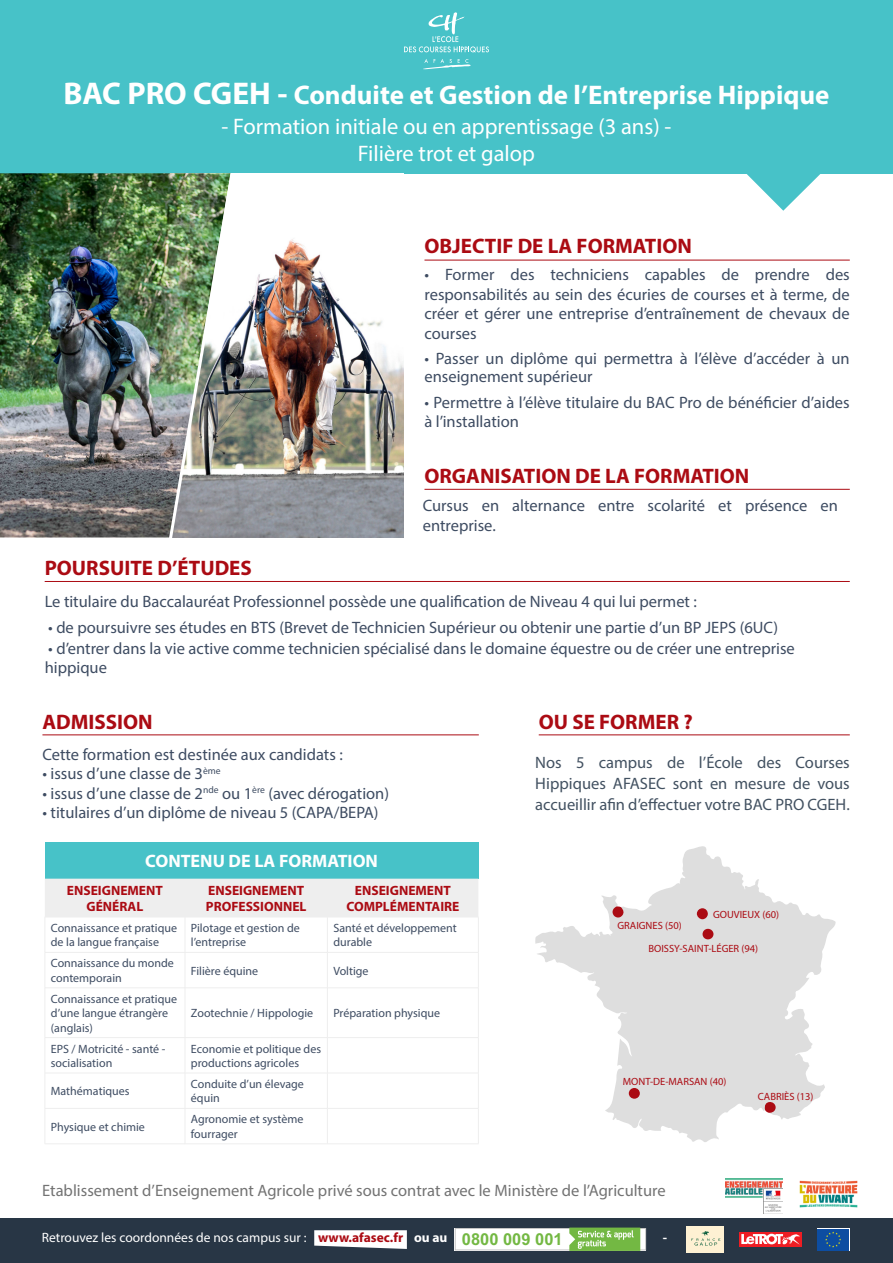
<style>
.page{position:relative;width:893px;height:1263px;background:#fff}
.page>*{position:absolute;margin:0;border:0;box-sizing:border-box;transform-origin:0 0}
.t1{font:700 27px "Myriad Pro";color:#fff}
.t2{font:22.5px/27px "Myriad Pro";color:#fff;text-align:center}
.t3{font:700 21px "Myriad Pro";color:#ab0b13}
.t4{font:700 18px "Myriad Pro";color:#fff}
.t5{font:16.5px/19.5px "Myriad Pro";color:#3e4c62;text-align:justify}
.t6{font:16.5px/21px "Myriad Pro";color:#425161}
.t7{font:16.5px "Myriad Pro";color:#737373}
.t8{font:700 16.5px "Arial";color:#73b843}
.t9{font:700 13.5px/16.2px "Myriad Pro";color:#ab0b13;text-align:center}
.t10{font:13.5px "Myriad Pro";color:#fff}
.t11{font:700 13.5px "Myriad Pro";color:#fff}
.t12{font:12px/14.4px "Myriad Pro";color:#3e4c62}
.t13{font:10.5px "Myriad Pro";color:#ab0b13}
.s1{font-size:31.5px}
.s2{font-weight:700;color:#ab0b13}
.s3{font-weight:700}
</style>
<div class="page">
<div style="left:0;top:0;width:893px;height:173px;background:#47c2c8"></div>
<svg style="left:702px;top:173px;width:164px;height:38px"></svg>
<svg style="left:404px;top:12px;width:85px;height:40px"></svg>
<svg style="left:423px;top:59px;width:48px;height:10px"></svg>
<div style="left:0;top:1218px;width:893px;height:45px;background:#283645"></div>
<svg style="left:314px;top:1230px;width:93px;height:19px;background:#e8e9eb"></svg>
<svg style="left:455px;top:1227px;width:191px;height:24px;background:#c9debc"></svg>
<div style="left:739px;top:1231px;width:63px;height:15px;background:#ee1d23"></div>
<svg style="left:741px;top:1234px;width:59px;height:10px"></svg>
<svg style="left:817px;top:1228px;width:33px;height:23px"></svg>
<div style="left:817px;top:1229px;width:32px;height:21px;background:#0d4da1"></div>
<svg style="left:825px;top:1231px;width:16px;height:16px"></svg>
<div style="left:687px;top:1226px;width:37px;height:26px;background:#fef1d3"></div>
<svg style="left:691px;top:1231px;width:29px;height:15px"></svg>
<hr style="left:424px;top:260px;width:426px;height:1px;background:#ab0b13">
<hr style="left:424px;top:489px;width:426px;height:1px;background:#ab0b13">
<hr style="left:45px;top:581px;width:805px;height:1px;background:#ab0b13">
<hr style="left:42px;top:735px;width:437px;height:1px;background:#ab0b13">
<img style="left:725px;top:1179px;width:57px;height:34px">
<img style="left:799px;top:1180px;width:59px;height:28px">
<div style="left:45px;top:842px;width:433px;height:37px;background:#47c2c8"></div>
<div style="left:45px;top:879px;width:433px;height:38px;background:#eee"></div>
<hr style="left:45px;top:917px;width:140px;height:1px;background:#eee">
<hr style="left:185px;top:917px;width:142px;height:1px;background:#eee">
<hr style="left:327px;top:917px;width:152px;height:1px;background:#eee">
<hr style="left:45px;top:917px;width:1px;height:35px;background:#eee">
<hr style="left:185px;top:917px;width:1px;height:35px;background:#eee">
<hr style="left:327px;top:917px;width:1px;height:35px;background:#eee">
<hr style="left:478px;top:917px;width:1px;height:35px;background:#eee">
<hr style="left:45px;top:952px;width:140px;height:1px;background:#eee">
<hr style="left:45px;top:952px;width:1px;height:35px;background:#eee">
<hr style="left:185px;top:952px;width:142px;height:1px;background:#eee">
<hr style="left:185px;top:952px;width:1px;height:35px;background:#eee">
<hr style="left:327px;top:952px;width:152px;height:1px;background:#eee">
<hr style="left:327px;top:952px;width:1px;height:35px;background:#eee">
<hr style="left:478px;top:952px;width:1px;height:35px;background:#eee">
<hr style="left:45px;top:987px;width:140px;height:1px;background:#eee">
<hr style="left:45px;top:988px;width:1px;height:49px;background:#eee">
<hr style="left:185px;top:987px;width:142px;height:1px;background:#eee">
<hr style="left:185px;top:988px;width:1px;height:49px;background:#eee">
<hr style="left:327px;top:987px;width:152px;height:1px;background:#eee">
<hr style="left:327px;top:988px;width:1px;height:49px;background:#eee">
<hr style="left:478px;top:988px;width:1px;height:49px;background:#eee">
<hr style="left:45px;top:1037px;width:140px;height:1px;background:#eee">
<hr style="left:45px;top:1038px;width:1px;height:35px;background:#eee">
<hr style="left:185px;top:1037px;width:142px;height:1px;background:#eee">
<hr style="left:185px;top:1038px;width:1px;height:35px;background:#eee">
<hr style="left:327px;top:1037px;width:152px;height:1px;background:#eee">
<hr style="left:327px;top:1038px;width:1px;height:35px;background:#eee">
<hr style="left:478px;top:1038px;width:1px;height:35px;background:#eee">
<hr style="left:45px;top:1073px;width:140px;height:1px;background:#eee">
<hr style="left:45px;top:1073px;width:1px;height:35px;background:#eee">
<hr style="left:185px;top:1073px;width:142px;height:1px;background:#eee">
<hr style="left:185px;top:1073px;width:1px;height:35px;background:#eee">
<hr style="left:327px;top:1073px;width:152px;height:1px;background:#eee">
<hr style="left:327px;top:1073px;width:1px;height:35px;background:#eee">
<hr style="left:478px;top:1073px;width:1px;height:35px;background:#eee">
<hr style="left:45px;top:1108px;width:140px;height:1px;background:#eee">
<hr style="left:45px;top:1108px;width:1px;height:35px;background:#eee">
<hr style="left:185px;top:1108px;width:142px;height:1px;background:#eee">
<hr style="left:185px;top:1108px;width:1px;height:35px;background:#eee">
<hr style="left:327px;top:1108px;width:152px;height:1px;background:#eee">
<hr style="left:327px;top:1108px;width:1px;height:35px;background:#eee">
<hr style="left:478px;top:1108px;width:1px;height:35px;background:#eee">
<hr style="left:45px;top:1143px;width:140px;height:1px;background:#eee">
<hr style="left:185px;top:1143px;width:142px;height:1px;background:#eee">
<hr style="left:327px;top:1143px;width:152px;height:1px;background:#eee">
<hr style="left:539px;top:735px;width:311px;height:1px;background:#ab0b13">
<svg style="left:535px;top:846px;width:301px;height:296px;fill:#dedede"></svg>
<svg style="left:612px;top:906px;width:12px;height:12px"></svg>
<svg style="left:764px;top:1102px;width:12px;height:11px"></svg>
<div style="left:697px;top:908px;width:11px;height:11px;background:#ab0b13;border-radius:50%"></div>
<div style="left:629px;top:1088px;width:11px;height:11px;background:#ab0b13;border-radius:50%"></div>
<div style="left:702px;top:929px;width:12px;height:10px;background:#ab0b13;border-radius:50%"></div>
<img style="left:236px;top:239px;width:168px;height:298px">
<img style="left:0;top:173px;width:165px;height:364px">
<img style="left:165px;top:173px;width:71px;height:365px">
<h1 class="t1" style="left:63px;top:78px;width:767px"><span class="s1">BAC PRO CGEH -</span> Conduite et Gestion de l’Entreprise Hippique</h1>
<h2 class="t2" style="left:222px;top:113px;width:451px">- Formation initiale ou en apprentissage (3 ans) -<br>Filière trot et galop</h2>
<p class="t3" style="left:424px;top:233px;width:269px">OBJECTIF DE LA FORMATION</p>
<p class="t5" style="left:424px;top:265px;width:427px">• Former des techniciens capables de prendre des</p>
<p class="t5" style="left:424px;top:284px;width:427px">responsabilités au sein des écuries de courses et à terme, de créer et gérer une entreprise d’entraînement de chevaux de courses</p>
<p class="t5" style="left:424px;top:349px;width:427px">• Passer un diplôme qui permettra à l’élève d’accéder à un</p>
<p class="t5" style="left:424px;top:367px;width:170px">enseignement supérieur</p>
<p class="t5" style="left:424px;top:392px;width:427px">• Permettre à l’élève titulaire du BAC Pro de bénéficier d’aides à l’installation</p>
<p class="t3" style="left:424px;top:462px;width:326px">ORGANISATION DE LA FORMATION</p>
<p class="t3" style="left:45px;top:554px;width:209px">POURSUITE D’ÉTUDES</p>
<p class="t5" style="left:423px;top:496px;width:417px">Cursus en alternance entre scolarité et présence en</p>
<p class="t5" style="left:423px;top:515px;width:75px">entreprise.</p>
<p class="t5" style="left:45px;top:592px;width:654px">Le titulaire du Baccalauréat Professionnel possède une qualification de Niveau 4 qui lui permet :</p>
<p class="t5" style="left:48px;top:617px;width:731px">• de poursuivre ses études en BTS (Brevet de Technicien Supérieur ou obtenir une partie d’un BP JEPS (6UC)</p>
<p class="t5" style="left:48px;top:638px;width:748px">• d’entrer dans la vie active comme technicien spécialisé dans le domaine équestre ou de créer une entreprise</p>
<p class="t5" style="left:45px;top:658px;width:64px">hippique</p>
<p class="t3" style="left:42px;top:708px;width:112px">ADMISSION</p>
<p class="t5" style="left:42px;top:744px;width:302px">Cette formation est destinée aux candidats :</p>
<p class="t5" style="left:42px;top:763px;width:180px">• issus d’une classe de 3<sup>ème</sup></p>
<p class="t5" style="left:42px;top:783px;width:348px">• issus d’une classe de 2<sup>nde</sup> ou 1<sup>ère</sup> (avec dérogation)</p>
<p class="t5" style="left:42px;top:802px;width:337px">• titulaires d’un diplôme de niveau 5 (CAPA/BEPA)</p>
<p class="t4" style="left:145px;top:849px;width:234px">CONTENU DE LA FORMATION</p>
<p class="t9" style="left:67px;top:882px;width:97px">ENSEIGNEMENT<br>GÉNÉRAL</p>
<p class="t9" style="left:208px;top:882px;width:97px">ENSEIGNEMENT</p>
<p class="t9" style="left:355px;top:882px;width:97px">ENSEIGNEMENT</p>
<p class="t9" style="left:346px;top:898px;width:114px">COMPLÉMENTAIRE</p>
<p class="t9" style="left:206px;top:898px;width:102px">PROFESSIONNEL</p>
<p class="t12" style="left:51px;top:920px;width:128px">Connaissance et pratique de la langue française</p>
<p class="t12" style="left:191px;top:920px;width:110px">Pilotage et gestion de l’entreprise</p>
<p class="t12" style="left:333px;top:920px;width:125px">Santé et développement durable</p>
<p class="t12" style="left:51px;top:956px;width:125px">Connaissance du monde contemporain</p>
<p class="t12" style="left:191px;top:963px;width:69px">Filière équine</p>
<p class="t12" style="left:333px;top:963px;width:37px">Voltige</p>
<p class="t12" style="left:51px;top:991px;width:128px">Connaissance et pratique d’une langue étrangère (anglais)</p>
<p class="t12" style="left:191px;top:1006px;width:124px">Zootechnie / Hippologie</p>
<p class="t12" style="left:333px;top:1006px;width:108px">Préparation physique</p>
<p class="t12" style="left:51px;top:1041px;width:116px">EPS / Motricité - santé - socialisation</p>
<p class="t12" style="left:191px;top:1041px;width:132px">Economie et politique des productions agricoles</p>
<p class="t12" style="left:51px;top:1084px;width:80px">Mathématiques</p>
<p class="t12" style="left:191px;top:1076px;width:114px">Conduite d’un élevage équin</p>
<p class="t12" style="left:51px;top:1119px;width:96px">Physique et chimie</p>
<p class="t12" style="left:191px;top:1112px;width:114px">Agronomie et système fourrager</p>
<p class="t3" style="left:539px;top:708px;width:156px">OU SE FORMER ?</p>
<p class="t6" style="left:535px;top:751px;width:316px">Nos 5 campus de l’École des Courses</p>
<p class="t6" style="left:535px;top:772px;width:316px">Hippiques AFASEC sont en mesure de vous accueillir afin d’effectuer votre BAC PRO CGEH.</p>
<p class="t13" style="left:617px;top:919px;width:66px">GRAIGNES (50)</p>
<p class="t13" style="left:713px;top:908px;width:68px">GOUVIEUX (60)</p>
<p class="t13" style="left:648px;top:942px;width:111px">BOISSY-SAINT-LÉGER (94)</p>
<p class="t13" style="left:623px;top:1075px;width:105px">MONT-DE-MARSAN (40)</p>
<p class="t13" style="left:758px;top:1090px;width:57px">CABRIÈS (13)</p>
<p class="t7" style="left:42px;top:1181px;width:625px">Etablissement d’Enseignement Agricole privé sous contrat avec le Ministère de l’Agriculture</p>
<p class="t10" style="left:42px;top:1229px;width:407px">Retrouvez les coordonnées de nos campus sur : <span class="s2">www.afasec.fr</span> <span class="s3">ou au</span></p>
<p class="t11" style="left:663px;top:1229px;width:6px">-</p>
<p class="t8" style="left:462px;top:1228px;width:102px">0800 009 001</p>
</div>
